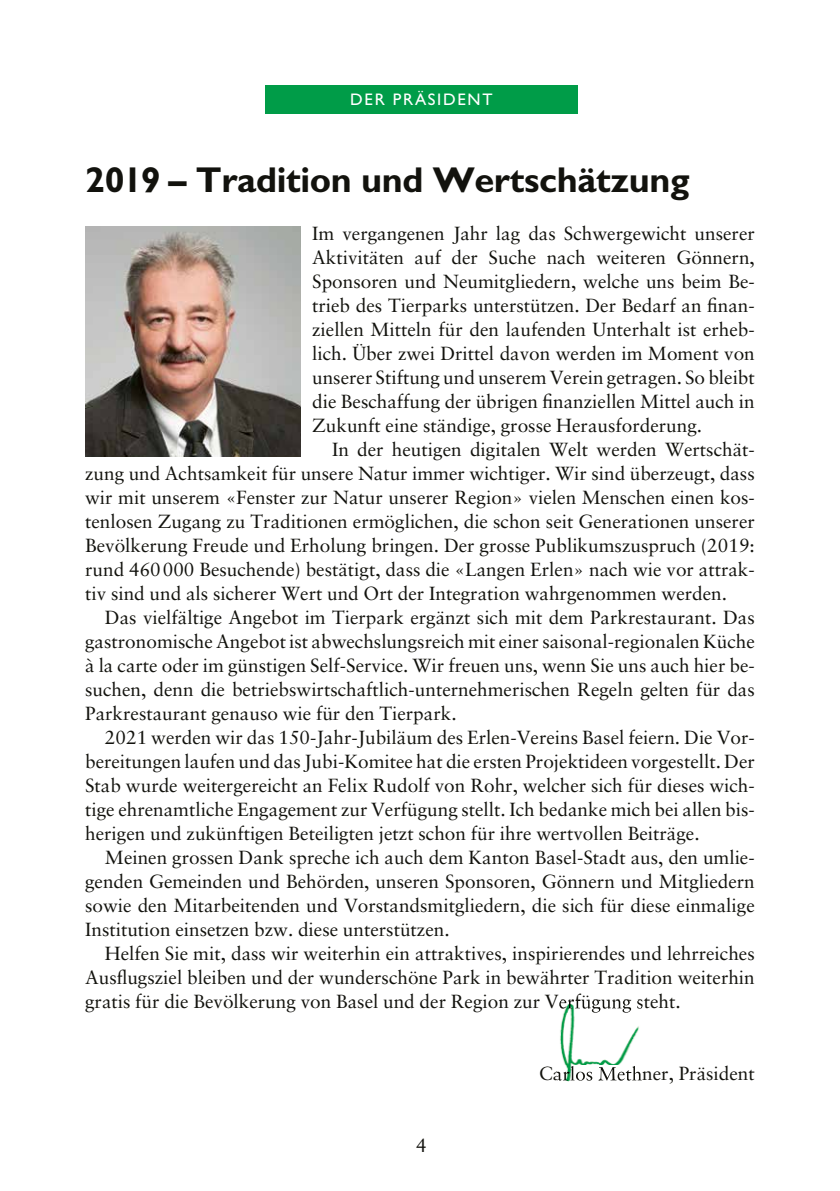
<style>
.page{position:relative;width:840px;height:1191px;background:#fff}
.page>*{position:absolute;margin:0;border:0;box-sizing:border-box;transform-origin:0 0}
.t1{font:700 36px "Gill Sans Std";letter-spacing:-.01em;color:#12120d}
.t2{font:19px/24px "Sabon LT Std";color:#12120d;text-align:justify}
.t3{font:16.8px "Gill Sans Std";letter-spacing:.1em;color:#fff}
</style>
<div class="page">
<div style="left:265px;top:85px;width:312px;height:28px;background:#009c48"></div>
<img style="left:85px;top:227px;width:215px;height:229px">
<img style="left:560px;top:1012px;width:79px;height:53px">
<img style="left:559px;top:1000px;width:82px;height:12px">
<img style="left:557px;top:1065px;width:84px;height:17px">
<p class="t3" style="left:350px;top:90px;width:144px">DER PRÄSIDENT</p>
<h1 class="t1" style="left:85px;top:159px;width:605px">2019 – Tradition und Wertschätzung</h1>
<p class="t2" style="left:312px;top:221px;width:444px">Im vergangenen Jahr lag das Schwergewicht unserer Aktivitäten auf der Suche nach weiteren Gönnern, Sponsoren und Neumitgliedern, welche uns beim Be&shy;trieb des Tierparks unterstützen. Der Bedarf an finan&shy;ziellen Mitteln für den laufenden Unterhalt ist erheb&shy;lich. Über zwei Drittel davon werden im Moment von unserer Stiftung und unserem Verein getragen. So bleibt die Beschaffung der übrigen finanziellen Mittel auch in Zukunft eine ständige, grosse Herausforderung.</p>
<p class="t2" style="left:85px;top:437px;width:671px;text-indent:247px">In der heutigen digitalen Welt werden Wertschät&shy;zung und Achtsamkeit für unsere Natur immer wichtiger. Wir sind überzeugt, dass wir mit unserem «Fenster zur Natur unserer Region» vielen Menschen einen kos&shy;tenlosen Zugang zu Traditionen ermöglichen, die schon seit Generationen unserer Bevölkerung Freude und Erholung bringen. Der grosse Publikumszuspruch (2019: rund 460000 Besuchende) bestätigt, dass die «Langen Erlen» nach wie vor attrak&shy;tiv sind und als sicherer Wert und Ort der Integration wahrgenommen werden.</p>
<p class="t2" style="left:85px;top:605px;width:671px;text-indent:20px">Das vielfältige Angebot im Tierpark ergänzt sich mit dem Parkrestaurant. Das gastronomische Angebot ist abwechslungsreich mit einer saisonal-regionalen Küche à la carte oder im günstigen Self-Service. Wir freuen uns, wenn Sie uns auch hier be&shy;suchen, denn die betriebswirtschaftlich-unternehmerischen Regeln gelten für das Parkrestaurant genauso wie für den Tierpark.</p>
<p class="t2" style="left:85px;top:725px;width:671px;text-indent:20px">2021 werden wir das 150-Jahr-Jubiläum des Erlen-Vereins Basel feiern. Die Vor&shy;bereitungen laufen und das Jubi-Komitee hat die ersten Projektideen vorgestellt. Der Stab wurde weitergereicht an Felix Rudolf von Rohr, welcher sich für dieses wich&shy;tige ehrenamtliche Engagement zur Verfügung stellt. Ich bedanke mich bei allen bis&shy;herigen und zukünftigen Beteiligten jetzt schon für ihre wertvollen Beiträge.</p>
<p class="t2" style="left:85px;top:845px;width:671px;text-indent:20px">Meinen grossen Dank spreche ich auch dem Kanton Basel-Stadt aus, den umlie&shy;genden Gemeinden und Behörden, unseren Sponsoren, Gönnern und Mitgliedern sowie den Mitarbeitenden und Vorstandsmitgliedern, die sich für diese einmalige Institution einsetzen bzw. diese unterstützen.</p>
<p class="t2" style="left:85px;top:941px;width:670px;text-indent:20px">Helfen Sie mit, dass wir weiterhin ein attraktives, inspirierendes und lehrreiches Ausflugsziel bleiben und der wunderschöne Park in bewährter Tradition weiterhin gratis für die Bevölkerung von Basel und der Region zur Verfügung steht.</p>
<p class="t2" style="left:416px;top:1133px;width:12px">4</p>
<p class="t2" style="left:539px;top:1061px;width:217px">Carlos Methner, Präsident</p>
</div>
